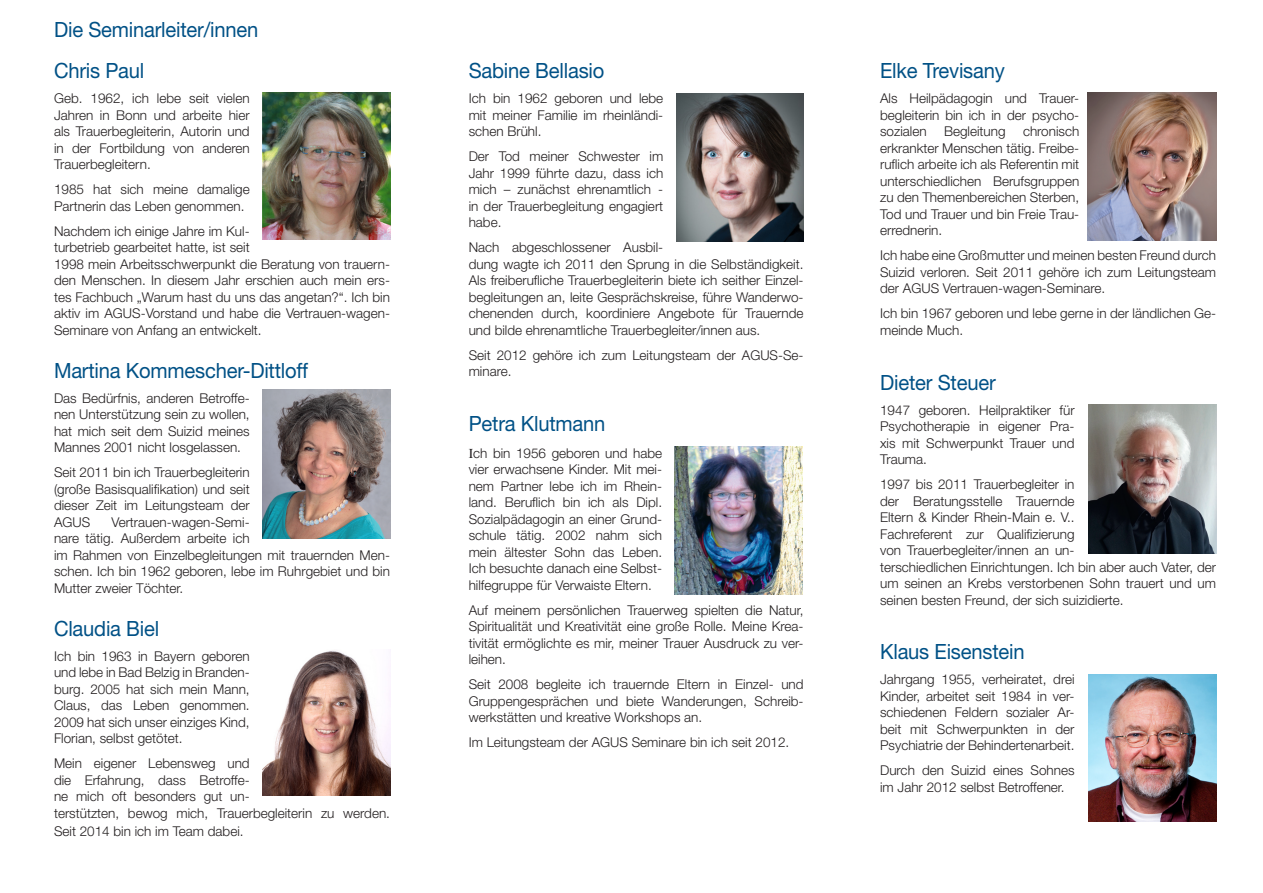
<style>
.page{position:relative;width:1263px;height:893px;background:#fff}
.page>*{position:absolute;margin:0;border:0;box-sizing:border-box;transform-origin:0 0}
.Überschrift_groß_bla{font:21px "Helvetica Neue";letter-spacing:-.01em;color:#015186;scale:.96 1}
.normal_schwarz{font:21px "Helvetica Neue";letter-spacing:-.01em;color:#015186;scale:.96 1}
.normal_schwarz-2{font:300 13.5px/16.5px "Helvetica Neue";color:#231f20;text-align:justify}
.s1{font-family:"Times";font-weight:400}
</style>
<div class="page">
<img style="left:676px;top:93px;width:128px;height:148px">
<img style="left:263px;top:92px;width:127px;height:148px">
<img style="left:263px;top:390px;width:127px;height:148px">
<img style="left:1089px;top:404px;width:127px;height:149px">
<img style="left:1089px;top:674px;width:127px;height:147px">
<img style="left:675px;top:446px;width:127px;height:148px">
<img style="left:263px;top:650px;width:127px;height:145px">
<img style="left:1088px;top:92px;width:128px;height:148px">
<p class="Überschrift_groß_bla" style="left:54px;top:17px;width:214px">Die Seminarleiter/innen</p>
<p class="Überschrift_groß_bla" style="left:54px;top:58px;width:96px">Chris Paul</p>
<p class="normal_schwarz-2" style="left:54px;top:90px;width:197px">Geb. 1962, ich lebe seit vielen Jahren in Bonn und arbeite hier als Trauerbegleiterin, Autorin und in der Fortbildung von anderen Trauerbegleitern.</p>
<p class="normal_schwarz-2" style="left:54px;top:181px;width:197px">1985 hat sich meine damalige<br>Partnerin das Leben genommen.</p>
<p class="normal_schwarz-2" style="left:54px;top:222px;width:338px;text-align:left">Nachdem ich einige Jahre im Kul-<br>turbetrieb gearbeitet hatte, ist seit<br>1998 mein Arbeitsschwerpunkt die Beratung von trauern&shy;den Menschen. In diesem Jahr erschien auch mein ers&shy;tes Fachbuch „Warum hast du uns das angetan?“. Ich bin aktiv im AGUS-Vorstand und habe die Vertrauen-wagen-Seminare von Anfang an entwickelt.</p>
<p class="Überschrift_groß_bla" style="left:54px;top:358px;width:266px">Martina Kommescher-Dittloff</p>
<p class="normal_schwarz-2" style="left:54px;top:389px;width:197px">Das Bedürfnis, anderen Betroffe&shy;nen Unterstützung sein zu wollen, hat mich seit dem Suizid meines Mannes 2001 nicht losgelassen.</p>
<p class="normal_schwarz-2" style="left:54px;top:464px;width:197px">Seit 2011 bin ich Trauerbegleiterin (große Basisqualifikation) und seit dieser Zeit im Leitungsteam der AGUS</p>
<p class="normal_schwarz-2" style="left:54px;top:513px;width:337px;text-align:left;text-indent:57px">Vertrauen-wagen-Semi-<br>nare tätig. Außerdem arbeite ich<br>im Rahmen von Einzelbegleitungen mit trauernden Men&shy;schen. Ich bin 1962 geboren, lebe im Ruhrgebiet und bin Mutter zweier Töchter.</p>
<p class="Überschrift_groß_bla" style="left:54px;top:616px;width:111px">Claudia Biel</p>
<p class="normal_schwarz-2" style="left:54px;top:647px;width:197px">Ich bin 1963 in Bayern geboren und lebe in Bad Belzig in Branden&shy;burg. 2005 hat sich mein Mann, Claus, das Leben genommen.<br>2009 hat sich unser einziges Kind, Florian, selbst getötet.</p>
<p class="normal_schwarz-2" style="left:54px;top:755px;width:338px;text-align:left">Mein eigener Lebensweg und<br>die Erfahrung, dass Betroffe-<br>ne mich oft besonders gut un-<br>terstützten, bewog mich, Trauerbegleiterin zu werden.</p>
<p class="normal_schwarz-2" style="left:54px;top:822px;width:191px">Seit 2014 bin ich im Team dabei.</p>
<p class="Überschrift_groß_bla" style="left:469px;top:58px;width:143px">Sabine Bellasio</p>
<p class="normal_schwarz-2" style="left:469px;top:90px;width:196px">Ich bin 1962 geboren und lebe mit meiner Familie im rheinländi&shy;schen Brühl.</p>
<p class="normal_schwarz-2" style="left:469px;top:148px;width:196px">Der Tod meiner Schwester im Jahr 1999 führte dazu, dass ich mich – zunächst ehrenamtlich - in der Trauerbegleitung engagiert habe.</p>
<p class="normal_schwarz-2" style="left:469px;top:239px;width:336px;text-align:left">Nach abgeschlossener Ausbil-<br>dung wagte ich 2011 den Sprung in die Selbständigkeit.<br>Als freiberufliche Trauerbegleiterin biete ich seither Einzel&shy;begleitungen an, leite Gesprächskreise, führe Wanderwo&shy;chenenden durch, koordiniere Angebote für Trauernde und bilde ehrenamtliche Trauerbegleiter/innen aus.</p>
<p class="normal_schwarz-2" style="left:469px;top:346px;width:336px">Seit 2012 gehöre ich zum Leitungsteam der AGUS-Se&shy;minare.</p>
<p class="Überschrift_groß_bla" style="left:469px;top:411px;width:144px">Petra Klutmann</p>
<p class="normal_schwarz-2" style="left:469px;top:444px;width:195px"><span class="s1">I</span>ch bin 1956 geboren und habe vier erwachsene Kinder. Mit mei&shy;nem Partner lebe ich im Rhein&shy;land. Beruflich bin ich als Dipl.<br>Sozialpädagogin an einer Grund&shy;schule tätig. 2002 nahm sich mein ältester Sohn das Leben.<br>Ich besuchte danach eine Selbst&shy;hilfegruppe für Verwaiste Eltern.</p>
<p class="normal_schwarz-2" style="left:469px;top:601px;width:336px">Auf meinem persönlichen Trauerweg spielten die Natur, Spiritualität und Kreativität eine große Rolle. Meine Krea&shy;tivität ermöglichte es mir, meiner Trauer Ausdruck zu ver&shy;leihen.</p>
<p class="normal_schwarz-2" style="left:469px;top:676px;width:336px">Seit 2008 begleite ich trauernde Eltern in Einzel- und Gruppengesprächen und biete Wanderungen, Schreib&shy;werkstätten und kreative Workshops an.</p>
<p class="normal_schwarz-2" style="left:469px;top:734px;width:322px">Im Leitungsteam der AGUS Seminare bin ich seit 2012.</p>
<p class="Überschrift_groß_bla" style="left:880px;top:58px;width:131px">Elke Trevisany</p>
<p class="normal_schwarz-2" style="left:880px;top:90px;width:201px">Als Heilpädagogin und Trauer&shy;begleiterin bin ich in der psycho&shy;sozialen</p>
<p class="normal_schwarz-2" style="left:880px;top:123px;width:201px;text-indent:143px">chronisch erkrankter Menschen tätig. Freibe&shy;ruflich arbeite ich als Referentin mit unterschiedlichen Berufsgruppen zu den Themenbereichen Sterben, Tod und Trauer und bin Freie Trau&shy;errednerin.</p>
<p class="normal_schwarz-2" style="left:880px;top:247px;width:337px">Ich habe eine Großmutter und meinen besten Freund durch Suizid verloren. Seit 2011 gehöre ich zum Leitungsteam der AGUS Vertrauen-wagen-Seminare.</p>
<p class="normal_schwarz-2" style="left:880px;top:305px;width:337px">Ich bin 1967 geboren und lebe gerne in der ländlichen Ge&shy;meinde Much.</p>
<p class="Überschrift_groß_bla" style="left:880px;top:370px;width:122px">Dieter Steuer</p>
<p class="normal_schwarz-2" style="left:880px;top:401px;width:196px">1947 geboren. Heilpraktiker für Psychotherapie in eigener Pra&shy;xis mit Schwerpunkt Trauer und Trauma.</p>
<p class="normal_schwarz-2" style="left:880px;top:476px;width:337px;text-align:left">1997 bis 2011 Trauerbegleiter in<br>der Beratungsstelle Trauernde<br>Eltern &amp; Kinder Rhein-Main e. V..<br>Fachreferent zur Qualifizierung<br>von Trauerbegleiter/innen an un-<br>terschiedlichen Einrichtungen. Ich bin aber auch Vater, der um seinen an Krebs verstorbenen Sohn trauert und um seinen besten Freund, der sich suizidierte.</p>
<p class="normal_schwarz" style="left:880px;top:639px;width:152px">Klaus Eisenstein</p>
<p class="normal_schwarz-2" style="left:880px;top:671px;width:196px">Jahrgang 1955, verheiratet, drei Kinder, arbeitet seit 1984 in ver&shy;schiedenen Feldern sozialer Ar&shy;beit mit Schwerpunkten in der Psychiatrie der Behindertenarbeit.</p>
<p class="normal_schwarz-2" style="left:880px;top:762px;width:196px">Durch den Suizid eines Sohnes im Jahr 2012 selbst Betroffener.</p>
<p class="normal_schwarz-2" style="left:944px;top:123px;width:63px">Begleitung</p>
</div>
